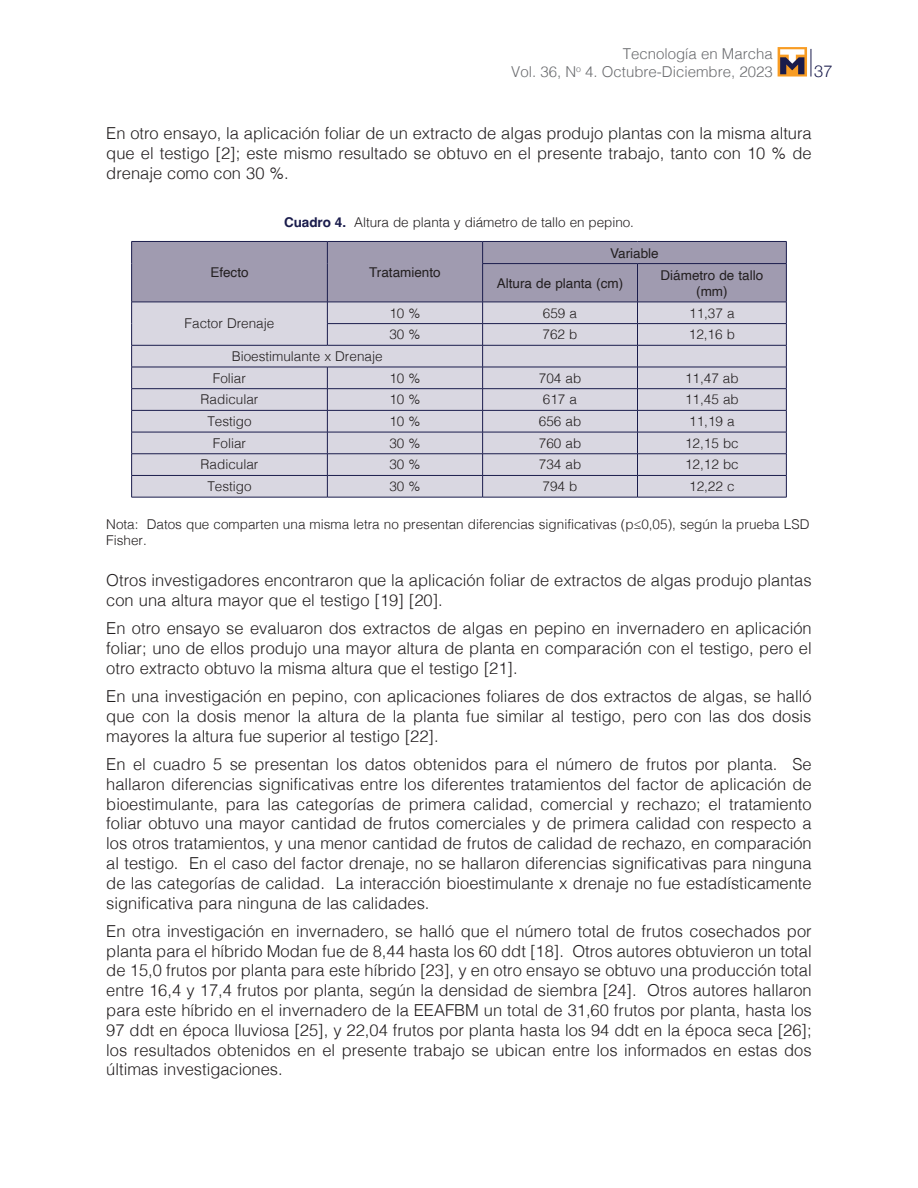
<style>
.page{position:relative;width:918px;height:1188px;background:#fff}
.page>*{position:absolute;margin:0;border:0;box-sizing:border-box;transform-origin:0 0}
.t1{font:300 16.5px/19.8px "Helvetica";color:#231f20;text-align:justify}
.t2{font:300 16.5px "Helvetica Neue";color:#1a1c4c}
.t3{font:300 15px/18px "Helvetica";color:#6c6d70;text-align:right}
.t4{font:300 13.5px/21.8px "Helvetica";color:#231f20}
.t5{font:13.5px/16.2px "Helvetica";color:#231f20;text-align:center}
.s1{font-weight:700;color:#1a1c4c}
</style>
<div class="page">
<svg style="left:811px;top:49px;width:1px;height:28px"></svg>
<svg style="left:778px;top:47px;width:29px;height:30px"></svg>
<svg style="left:780px;top:49px;width:24px;height:25px"></svg>
<svg style="left:131px;top:241px;width:656px;height:256px;background:#bbb8c8"></svg>
<hr style="left:131px;top:497px;width:196px;height:1px;background:#1a1c4c">
<hr style="left:327px;top:497px;width:156px;height:1px;background:#1a1c4c">
<hr style="left:483px;top:497px;width:155px;height:1px;background:#1a1c4c">
<hr style="left:638px;top:497px;width:149px;height:1px;background:#1a1c4c">
<p class="t3" style="left:511px;top:43px;width:263px">Tecnología en Marcha<br>Vol. 36, N<sup>o</sup> 4. Octubre-Diciembre, 2023</p>
<p class="t2" style="left:814px;top:57px;width:20px">37</p>
<p class="t1" style="left:106px;top:122px;width:707px">En otro ensayo, la aplicación foliar de un extracto de algas produjo plantas con la misma altura que el testigo [2]; este mismo resultado se obtuvo en el presente trabajo, tanto con 10 % de drenaje como con 30 %.</p>
<p class="t4" style="left:284px;top:210px;width:351px"><span class="s1">Cuadro 4.</span> Altura de planta y diámetro de tallo en pepino.</p>
<p class="t5" style="left:210px;top:264px;width:40px">Efecto</p>
<p class="t5" style="left:369px;top:264px;width:73px">Tratamiento</p>
<p class="t5" style="left:610px;top:245px;width:50px">Variable</p>
<p class="t5" style="left:497px;top:275px;width:128px">Altura de planta (cm)</p>
<p class="t5" style="left:661px;top:267px;width:104px">Diámetro de tallo (mm)</p>
<p class="t4" style="left:185px;top:312px;width:91px">Factor Drenaje</p>
<p class="t4" style="left:389px;top:301px;width:33px">10 %</p>
<p class="t4" style="left:543px;top:301px;width:36px">659 a</p>
<p class="t4" style="left:689px;top:301px;width:47px">11,37 a</p>
<p class="t4" style="left:389px;top:323px;width:33px">30 %</p>
<p class="t4" style="left:543px;top:323px;width:36px">762 b</p>
<p class="t4" style="left:689px;top:323px;width:48px">12,16 b</p>
<p class="t4" style="left:213px;top:344px;width:171px;text-indent:19px">Bioestimulante x Drenaje<br>Foliar</p>
<p class="t4" style="left:389px;top:366px;width:33px">10 %</p>
<p class="t4" style="left:539px;top:366px;width:44px">704 ab</p>
<p class="t4" style="left:685px;top:366px;width:55px">11,47 ab</p>
<p class="t4" style="left:201px;top:388px;width:59px">Radicular</p>
<p class="t4" style="left:389px;top:388px;width:33px">10 %</p>
<p class="t4" style="left:543px;top:388px;width:36px">617 a</p>
<p class="t4" style="left:685px;top:388px;width:55px">11,45 ab</p>
<p class="t4" style="left:207px;top:409px;width:46px">Testigo</p>
<p class="t4" style="left:389px;top:409px;width:33px">10 %</p>
<p class="t4" style="left:539px;top:409px;width:44px">656 ab</p>
<p class="t4" style="left:689px;top:409px;width:47px">11,19 a</p>
<p class="t4" style="left:213px;top:431px;width:35px">Foliar</p>
<p class="t4" style="left:389px;top:431px;width:33px">30 %</p>
<p class="t4" style="left:539px;top:431px;width:44px">760 ab</p>
<p class="t4" style="left:685px;top:431px;width:55px">12,15 bc</p>
<p class="t4" style="left:201px;top:453px;width:59px">Radicular</p>
<p class="t4" style="left:389px;top:453px;width:33px">30 %</p>
<p class="t4" style="left:539px;top:453px;width:44px">734 ab</p>
<p class="t4" style="left:685px;top:453px;width:55px">12,12 bc</p>
<p class="t4" style="left:207px;top:475px;width:46px">Testigo</p>
<p class="t4" style="left:389px;top:475px;width:33px">30 %</p>
<p class="t4" style="left:543px;top:475px;width:36px">794 b</p>
<p class="t4" style="left:689px;top:475px;width:47px">12,22 c</p>
<p class="t4" style="left:106px;top:515px;width:705px;line-height:16.2px">Nota: Datos que comparten una misma letra no presentan diferencias significativas (p≤0,05), según la prueba LSD<br>Fisher.</p>
<p class="t1" style="left:106px;top:569px;width:707px">Otros investigadores encontraron que la aplicación foliar de extractos de algas produjo plantas con una altura mayor que el testigo [19] [20].</p>
<p class="t1" style="left:106px;top:617px;width:707px">En otro ensayo se evaluaron dos extractos de algas en pepino en invernadero en aplicación foliar; uno de ellos produjo una mayor altura de planta en comparación con el testigo, pero el otro extracto obtuvo la misma altura que el testigo [21].</p>
<p class="t1" style="left:106px;top:685px;width:707px">En una investigación en pepino, con aplicaciones foliares de dos extractos de algas, se halló que con la dosis menor la altura de la planta fue similar al testigo, pero con las dos dosis mayores la altura fue superior al testigo [22].</p>
<p class="t1" style="left:106px;top:753px;width:707px">En el cuadro 5 se presentan los datos obtenidos para el número de frutos por planta. Se hallaron diferencias significativas entre los diferentes tratamientos del factor de aplicación de bioestimulante, para las categorías de primera calidad, comercial y rechazo; el tratamiento foliar obtuvo una mayor cantidad de frutos comerciales y de primera calidad con respecto a los otros tratamientos, y una menor cantidad de frutos de calidad de rechazo, en comparación al testigo. En el caso del factor drenaje, no se hallaron diferencias significativas para ninguna de las categorías de calidad. La interacción bioestimulante x drenaje no fue estadísticamente significativa para ninguna de las calidades.</p>
<p class="t1" style="left:106px;top:920px;width:707px">En otra investigación en invernadero, se halló que el número total de frutos cosechados por planta para el híbrido Modan fue de 8,44 hasta los 60 ddt [18]. Otros autores obtuvieron un total de 15,0 frutos por planta para este híbrido [23], y en otro ensayo se obtuvo una producción total entre 16,4 y 17,4 frutos por planta, según la densidad de siembra [24]. Otros autores hallaron para este híbrido en el invernadero de la EEAFBM un total de 31,60 frutos por planta, hasta los 97 ddt en época lluviosa [25], y 22,04 frutos por planta hasta los 94 ddt en la época seca [26]; los resultados obtenidos en el presente trabajo se ubican entre los informados en estas dos últimas investigaciones.</p>
</div>
